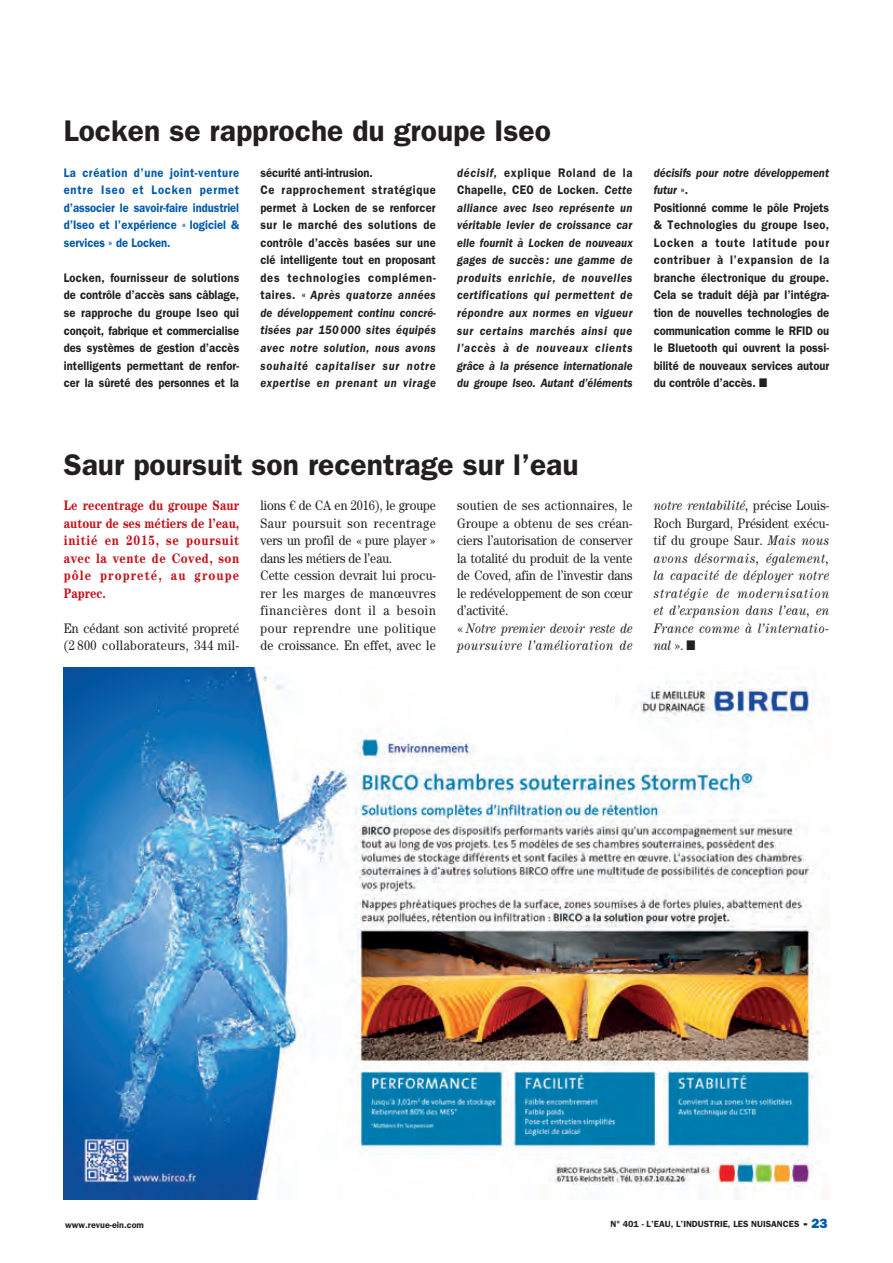
<style>
.page{position:relative;width:893px;height:1263px;background:#fff}
.page>*{position:absolute;margin:0;border:0;box-sizing:border-box;transform-origin:0 0}
.Titre{font:600 30px "ITC Franklin Gothic Std";color:#231f20}
.Texte{font:13.8px/17.5px "Century Std";letter-spacing:.005em;color:#231f20;text-align:justify;scale:.88 1}
.Texte-2{font:italic 13.8px/17.5px "Century Std";letter-spacing:.035em;color:#231f20;scale:.88 1}
.Texte-3{font:700 13.8px/17.5px "Century Std";letter-spacing:.045em;color:#c4121a;text-align:justify;scale:.85 1}
.Texte_2{font:600 12.45px/17.5px "ITC Franklin Gothic Std";color:#231f20;text-align:justify;scale:.9 1}
.Texte_2-2{font:italic 600 12.45px/17.5px "ITC Franklin Gothic Std";color:#231f20;text-align:justify;scale:.9 1}
.Texte_2-3{font:600 12.45px/17.5px "ITC Franklin Gothic Std";color:#015aaa;text-align:justify;scale:.9 1}
.Normal_e{font:600 9px "ITC Franklin Gothic Std";color:#231f20}
.s1{font-style:italic}
.s2{font-style:normal}
.s3{font-family:"ITC Franklin Gothic Std Hvy";font-weight:400;font-size:13.5px}
.s4{font-family:"ITC Franklin Gothic Std Hvy";font-weight:400;font-size:13.5px;color:#015aaa}
</style>
<div class="page">
<img style="left:64px;top:668px;width:765px;height:531px">
<p class="Titre" style="left:64px;top:113px;width:489px">Locken se rapproche du groupe Iseo</p>
<p class="Texte_2-3" style="left:64px;top:163px;width:196px">La création d’une joint-venture entre Iseo et Locken permet d’associer le savoir-faire industriel d’Iseo et l’expérience « logiciel &amp; services » de Locken.</p>
<p class="Texte_2" style="left:64px;top:269px;width:197px">Locken, fournisseur de solutions de contrôle d’accès sans câblage, se rapproche du groupe Iseo qui conçoit, fabrique et commercialise des systèmes de gestion d’accès intelligents permettant de renfor&shy;cer la sûreté des personnes et la</p>
<p class="Texte_2" style="left:260px;top:163px;width:126px">sécurité anti-intrusion.</p>
<p class="Texte_2" style="left:260px;top:181px;width:197px">Ce rapprochement stratégique permet à Locken de se renforcer sur le marché des solutions de contrôle d’accès basées sur une clé intelligente tout en proposant des technologies complémen&shy;taires. « <span class="s1">Après quatorze années de développement continu concré&shy;tisées par 150 000 sites équipés avec notre solution, nous avons souhaité capitaliser sur notre expertise en prenant un virage</span></p>
<p class="Texte_2-2" style="left:457px;top:164px;width:197px">décisif, <span class="s2">explique Roland de la Chapelle, CEO de Locken.</span> Cette alliance avec Iseo représente un véritable levier de croissance car elle fournit à Locken de nouveaux gages de succès : une gamme de produits enrichie, de nouvelles certifications qui permettent de répondre aux normes en vigueur sur certains marchés ainsi que l’accès à de nouveaux clients grâce à la présence internationale du groupe Iseo. Autant d’éléments</p>
<p class="Texte_2-2" style="left:654px;top:164px;width:196px">décisifs pour notre développement futur <span class="s2">».</span></p>
<p class="Texte_2" style="left:654px;top:199px;width:196px">Positionné comme le pôle Projets &amp; Technologies du groupe Iseo, Locken a toute latitude pour contribuer à l’expansion de la branche électronique du groupe.<br>Cela se traduit déjà par l’intégra&shy;tion de nouvelles technologies de communication comme le RFID ou le Bluetooth qui ouvrent la possi&shy;bilité de nouveaux services autour du contrôle d’accès. ■</p>
<p class="Titre" style="left:64px;top:447px;width:516px">Saur poursuit son recentrage sur l’eau</p>
<p class="Texte-3" style="left:64px;top:496px;width:208px">Le recentrage du groupe Saur autour de ses métiers de l’eau, initié en 2015, se poursuit avec la vente de Coved, son pôle propreté, au groupe Paprec.</p>
<p class="Texte" style="left:64px;top:619px;width:201px">En cédant son activité propreté (2 800 collaborateurs, 344 mil-</p>
<p class="Texte" style="left:260px;top:496px;width:201px">lions € de CA en 2016), le groupe Saur poursuit son recentrage vers un profil de « pure player » dans les métiers de l’eau.</p>
<p class="Texte" style="left:260px;top:566px;width:201px">Cette cession devrait lui procu&shy;rer les marges de manœuvres financières dont il a besoin pour reprendre une politique de croissance. En effet, avec le</p>
<p class="Texte" style="left:457px;top:496px;width:201px">soutien de ses actionnaires, le Groupe a obtenu de ses créan&shy;ciers l’autorisation de conserver la totalité du produit de la vente de Coved, afin de l’investir dans le redéveloppement de son cœur d’activité.</p>
<p class="Texte-2" style="left:457px;top:619px;width:201px"><span class="s2">«</span> Notre premier devoir reste de poursuivre l’amélioration de</p>
<p class="Texte-2" style="left:654px;top:496px;width:201px;text-align:justify">notre rentabilité, <span class="s2">précise Louis-Roch Burgard, Président exécu&shy;tif du groupe Saur.</span> Mais nous avons désormais, également, la capacité de déployer notre stratégie de modernisation et d’expansion dans l’eau, en France comme à l’internatio&shy;nal <span class="s2">».</span> ■</p>
<p class="Normal_e" style="left:65px;top:1219px;width:80px">www.revue-ein.com</p>
<p class="Normal_e" style="left:611px;top:1218px;width:219px">N° 401 - L’EAU, L’INDUSTRIE, LES NUISANCES <span class="s3">-</span> <span class="s4">23</span></p>
</div>
